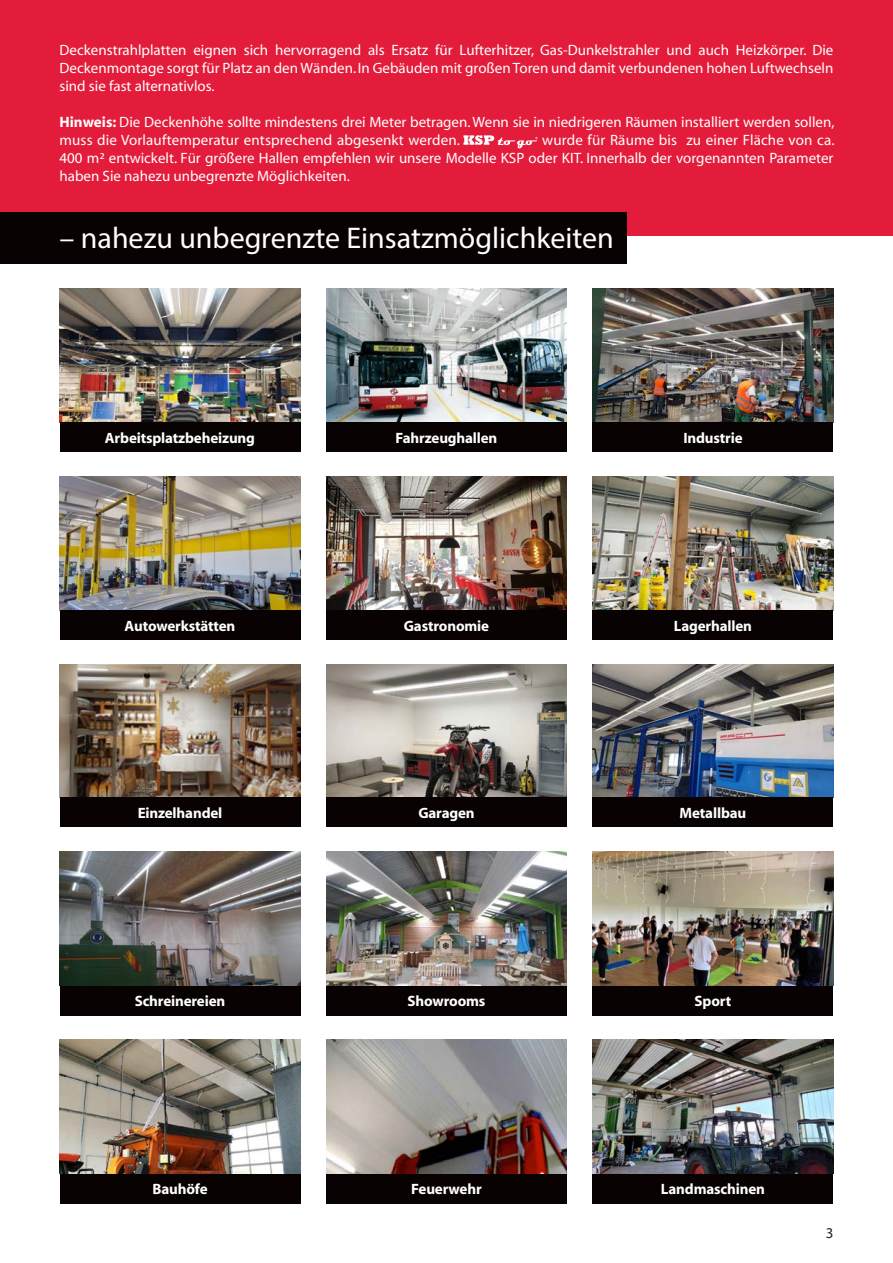
<style>
.page{position:relative;width:893px;height:1263px;background:#fff}
.page>*{position:absolute;margin:0;border:0;box-sizing:border-box;transform-origin:0 0}
.t1{font:30px "Myriad Pro";color:#fff}
.t2{font:15px/18px "Myriad";color:#fff;text-align:justify}
.t3{font:700 15px "Myriad";letter-spacing:-.01em;color:#fff}
.t4{font:15px "Myriad Pro";color:#231f20}
.s1{font-weight:700}
</style>
<div class="page">
<div style="left:0;top:0;width:893px;height:235px;background:#e41c3b"></div>
<div style="left:0;top:213px;width:626px;height:51px;background:#080302"></div>
<svg style="left:463px;top:135px;width:75px;height:13px"></svg>
<img style="left:60px;top:288px;width:240px;height:134px">
<div style="left:60px;top:422px;width:240px;height:30px;background:#080302"></div>
<img style="left:326px;top:288px;width:241px;height:134px">
<div style="left:326px;top:422px;width:241px;height:30px;background:#080302"></div>
<img style="left:592px;top:288px;width:241px;height:134px">
<div style="left:592px;top:422px;width:241px;height:30px;background:#080302"></div>
<img style="left:60px;top:476px;width:240px;height:134px">
<div style="left:60px;top:610px;width:240px;height:30px;background:#080302"></div>
<img style="left:326px;top:476px;width:241px;height:134px">
<div style="left:326px;top:610px;width:241px;height:30px;background:#080302"></div>
<img style="left:592px;top:476px;width:241px;height:134px">
<div style="left:592px;top:610px;width:241px;height:30px;background:#080302"></div>
<img style="left:60px;top:851px;width:240px;height:134px">
<div style="left:60px;top:986px;width:240px;height:29px;background:#080302"></div>
<img style="left:326px;top:851px;width:241px;height:134px">
<div style="left:326px;top:986px;width:241px;height:29px;background:#080302"></div>
<img style="left:592px;top:851px;width:241px;height:134px">
<div style="left:592px;top:986px;width:241px;height:29px;background:#080302"></div>
<img style="left:60px;top:1040px;width:240px;height:134px">
<div style="left:60px;top:1174px;width:240px;height:29px;background:#080302"></div>
<img style="left:326px;top:1040px;width:241px;height:134px">
<div style="left:326px;top:1174px;width:241px;height:29px;background:#080302"></div>
<img style="left:592px;top:1040px;width:241px;height:134px">
<div style="left:592px;top:1174px;width:241px;height:29px;background:#080302"></div>
<img style="left:60px;top:664px;width:240px;height:133px">
<div style="left:60px;top:797px;width:240px;height:30px;background:#080302"></div>
<img style="left:326px;top:664px;width:241px;height:133px">
<div style="left:326px;top:797px;width:241px;height:30px;background:#080302"></div>
<img style="left:592px;top:664px;width:241px;height:133px">
<div style="left:592px;top:797px;width:241px;height:30px;background:#080302"></div>
<p class="t2" style="left:60px;top:42px;width:775px">Deckenstrahlplatten eignen sich hervorragend als Ersatz für Lufterhitzer, Gas-Dunkelstrahler und auch Heizkörper. Die Deckenmontage sorgt für Platz an den Wänden. In Gebäuden mit großen Toren und damit verbundenen hohen Luftwechseln sind sie fast alternativlos.</p>
<p class="t2" style="left:60px;top:114px;width:776px"><span class="s1">Hinweis:</span> Die Deckenhöhe sollte mindestens drei Meter betragen. Wenn sie in niedrigeren Räumen installiert werden sollen, muss die Vorlauftemperatur entsprechend abgesenkt werden.</p>
<p class="t2" style="left:60px;top:132px;width:776px;text-indent:483px">wurde für Räume bis zu einer Fläche von ca.<br>400 m² entwickelt. Für größere Hallen empfehlen wir unsere Modelle KSP oder KIT. Innerhalb der vorgenannten Parameter haben Sie nahezu unbegrenzte Möglichkeiten.</p>
<h1 class="t1" style="left:60px;top:219px;width:556px">– nahezu unbegrenzte Einsatzmöglichkeiten</h1>
<p class="t3" style="left:105px;top:430px;width:152px">Arbeitsplatzbeheizung</p>
<p class="t3" style="left:396px;top:430px;width:103px">Fahrzeughallen</p>
<p class="t3" style="left:683px;top:430px;width:61px">Industrie</p>
<p class="t3" style="left:125px;top:618px;width:112px">Autowerkstätten</p>
<p class="t3" style="left:404px;top:618px;width:87px">Gastronomie</p>
<p class="t3" style="left:674px;top:618px;width:80px">Lagerhallen</p>
<p class="t3" style="left:138px;top:805px;width:86px">Einzelhandel</p>
<p class="t3" style="left:418px;top:805px;width:58px">Garagen</p>
<p class="t3" style="left:680px;top:805px;width:68px">Metallbau</p>
<p class="t3" style="left:135px;top:993px;width:92px">Schreinereien</p>
<p class="t3" style="left:408px;top:993px;width:79px">Showrooms</p>
<p class="t3" style="left:695px;top:993px;width:38px">Sport</p>
<p class="t3" style="left:152px;top:1181px;width:57px">Bauhöfe</p>
<p class="t3" style="left:411px;top:1181px;width:72px">Feuerwehr</p>
<p class="t3" style="left:661px;top:1181px;width:106px">Landmaschinen</p>
<p class="t4" style="left:826px;top:1224px;width:9px">3</p>
</div>
